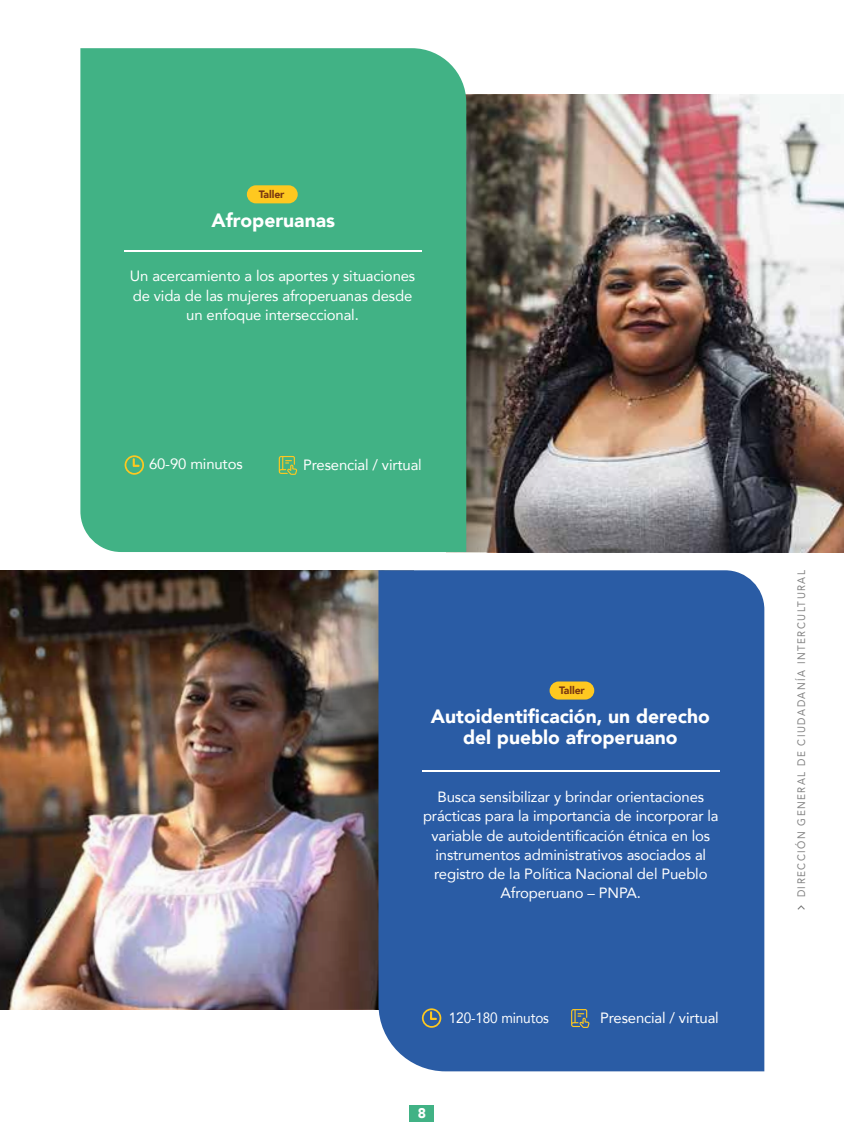
<style>
.page{position:relative;width:844px;height:1141px;background:#fff}
.page>*{position:absolute;margin:0;border:0;box-sizing:border-box;transform-origin:0 0}
.t1{font:900 19.25px/21px "Avenir";color:#fff;text-align:center}
.t2{font:14.88px/19.2px "Avenir";letter-spacing:-.01em;color:#fff;text-align:center}
.t3{font:14.88px "Avenir";letter-spacing:-.01em;color:#fff;scale:.91 1}
.t4{font:900 14px "Avenir";color:#fff}
.t5{font:10.85px "Avenir";letter-spacing:.15em;color:#828282;scale:.91 1}
.t6{font:900 10.67px "Avenir";letter-spacing:-.01em;color:#7a3811}
</style>
<div class="page">
<img style="left:574px;top:95px;width:269px;height:457px">
<img style="left:466px;top:95px;width:108px;height:457px">
<img style="left:0;top:570px;width:297px;height:439px">
<img style="left:297px;top:570px;width:81px;height:439px">
<div style="left:80px;top:48px;width:386px;height:504px;background:#41b285"></div>
<div style="left:378px;top:570px;width:386px;height:501px;background:#2a5ca5"></div>
<hr style="left:124px;top:250px;width:297px;height:1px;background:#fff">
<div style="left:247px;top:185px;width:50px;height:18px;background:#fec820;border-radius:9px"></div>
<svg style="left:797px;top:905px;width:7px;height:5px"></svg>
<svg style="left:125px;top:455px;width:19px;height:20px"></svg>
<svg style="left:279px;top:456px;width:18px;height:19px"></svg>
<hr style="left:422px;top:771px;width:297px;height:1px;background:#fff">
<div style="left:549px;top:681px;width:45px;height:19px;background:#fec820;border-radius:9px"></div>
<svg style="left:422px;top:1008px;width:19px;height:20px"></svg>
<svg style="left:571px;top:1009px;width:18px;height:19px"></svg>
<div style="left:409px;top:1105px;width:24px;height:16px;background:#41b285"></div>
<p class="t6" style="left:259px;top:185px;width:27px">Taller</p>
<p class="t1" style="left:211px;top:209px;width:125px">Afroperuanas</p>
<p class="t2" style="left:130px;top:266px;width:287px">Un acercamiento a los aportes y situaciones de vida de las mujeres afroperuanas desde un enfoque interseccional.</p>
<p class="t2" style="left:149px;top:454px;width:95px">60-90 minutos</p>
<p class="t2" style="left:303px;top:455px;width:120px">Presencial / virtual</p>
<p class="t6" style="left:559px;top:681px;width:27px">Taller</p>
<p class="t1" style="left:431px;top:706px;width:280px">Autoidentificación, un derecho del pueblo afroperuano</p>
<p class="t2" style="left:423px;top:787px;width:297px">Busca sensibilizar y brindar orientaciones prácticas para la importancia de incorporar la variable de autoidentificación étnica en los instrumentos administrativos asociados al registro de la Política Nacional del Pueblo Afroperuano – PNPA.</p>
<p class="t3" style="left:448px;top:1006px;width:112px">120-180 minutos</p>
<p class="t2" style="left:600px;top:1008px;width:120px">Presencial / virtual</p>
<p class="t4" style="left:417px;top:1101px;width:10px">8</p>
<p class="t5" style="left:792px;top:897px;width:361px;rotate:-90deg">DIRECCIÓN GENERAL DE CIUDADANÍA INTERCULTURAL</p>
</div>
